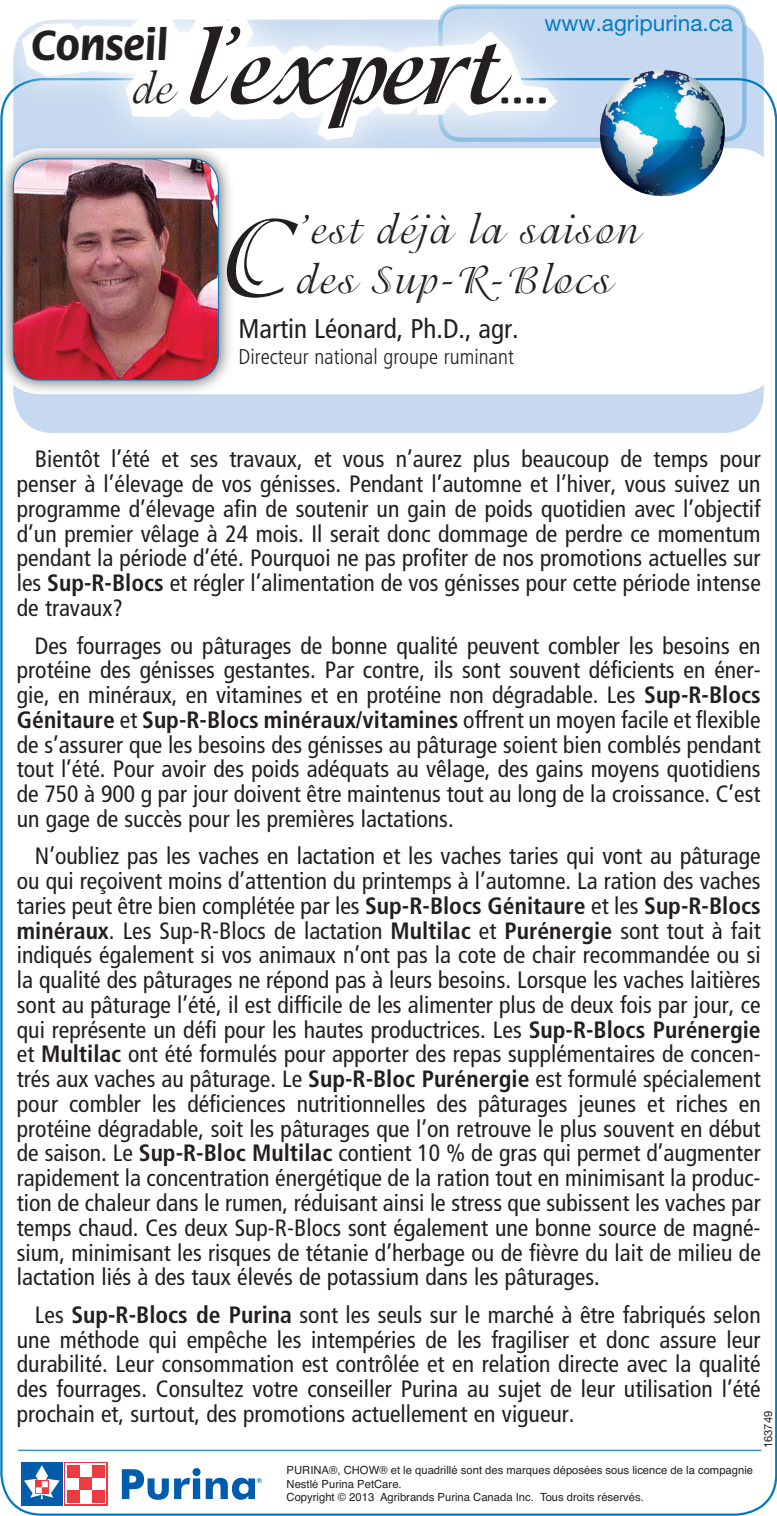
<style>
.page{position:relative;width:777px;height:1516px;background:#fff}
.page>*{position:absolute;margin:0;border:0;box-sizing:border-box;transform-origin:0 0}
.t1{font:121.05px "Isadora Std";color:#231f20}
.t2{font:700 105.08px "Isadora Std";color:#231f20}
.t3{font:700 45px "Flora Std";color:#231f20}
.t4{font:45px "Isadora Std";color:#231f20}
.t5{font:41.62px/49.9px "Isadora Std";letter-spacing:.05em;color:#231f20}
.t6{font:condensed 27px "Frutiger LT Std";color:#231f20}
.t7{font:condensed 23.62px/24.8px "Frutiger LT Std";color:#231f20;text-align:justify}
.t8{font:22.5px "Helvetica Neue LT Std";color:#007bc3}
.t9{font:300 condensed 21.38px "Frutiger LT Std";color:#231f20}
.t10{font:11.25px/13.5px "Helvetica";color:#231f20}
.t11{font:11.25px "Helvetica Neue LT Std";color:#231f20}
.s1{font-size:44.1px}
.s2{font-weight:700}
</style>
<div class="page">
<div style="left:13px;top:20px;width:750px;height:413px;background:#c6d9f0;border-radius:40px"></div>
<div style="left:0;top:148px;width:776px;height:246px;background:#fff;border-radius:40px"></div>
<div style="left:440px;top:7px;width:304px;height:133px;background:#c6d9f0;border-radius:20px"></div>
<div style="left:438px;top:4px;width:308px;height:138px;border:4px solid #007bc3;border-radius:20px"></div>
<hr style="left:18px;top:1450px;width:743px;height:1px;background:#007bc3">
<svg style="left:122px;top:1468px;width:140px;height:32px"></svg>
<div style="left:19px;top:1460px;width:90px;height:47px;background:linear-gradient(to bottom,#fff,#fff)"></div>
<div style="left:21px;top:1462px;width:42px;height:43px;background:#015dab"></div>
<div style="left:64px;top:1462px;width:44px;height:43px;background:linear-gradient(to bottom,#ee3a41,#ee3a41)"></div>
<div style="left:66px;top:1463px;width:40px;height:41px;background:#fff"></div>
<div style="left:67px;top:1465px;width:13px;height:12px;background:#ee3a41"></div>
<div style="left:92px;top:1465px;width:12px;height:12px;background:#ee3a41"></div>
<div style="left:80px;top:1477px;width:12px;height:13px;background:#ee3a41"></div>
<div style="left:67px;top:1490px;width:13px;height:12px;background:#ee3a41"></div>
<div style="left:92px;top:1490px;width:12px;height:12px;background:#ee3a41"></div>
<svg style="left:24px;top:1465px;width:36px;height:34px"></svg>
<div style="left:0;top:143px;width:234px;height:253px;background:#231f20;opacity:.75"></div>
<img style="left:13px;top:176px;width:205px;height:204px">
<div style="left:13px;top:158px;width:206px;height:223px;border:1px solid #007bc3;border-radius:27px"></div>
<svg style="left:0;top:4px;width:590px;height:172px"></svg>
<svg style="left:19px;top:14px;width:541px;height:128px"></svg>
<img style="left:592px;top:70px;width:141px;height:127px">
<h3 class="t3" style="left:31px;top:21px;width:138px">Conseil</h3>
<h3 class="t4" style="left:133px;top:64px;width:42px">de</h3>
<p class="t8" style="left:544px;top:10px;width:190px">www.agripurina.ca</p>
<h2 class="t2" style="left:187px;top:9px;width:313px">l<sup>’</sup>expert</h2>
<h3 class="t3" style="left:499px;top:64px;width:52px">....</h3>
<h1 class="t1" style="left:221px;top:191px;width:71px">C</h1>
<h3 class="t5" style="left:297px;top:205px;width:344px"><span class="s1">’</span>est déjà la saison des Sup-R-Blocs</h3>
<p class="t6" style="left:238px;top:313px;width:281px">Martin Léonard, Ph.D., agr.</p>
<p class="t9" style="left:238px;top:345px;width:277px">Directeur national groupe ruminant</p>
<p class="t7" style="left:17px;top:447px;width:745px;text-indent:18px">Bientôt l’été et ses travaux, et vous n’aurez plus beaucoup de temps pour penser à l’élevage de vos génisses. Pendant l’automne et l’hiver, vous suivez un programme d’élevage afin de soutenir un gain de poids quotidien avec l’objectif d’un premier vêlage à 24 mois. Il serait donc dommage de perdre ce momentum pendant la période d’été. Pourquoi ne pas profiter de nos promotions actuelles sur les <span class="s2">Sup-R-Blocs</span> et régler l’alimentation de vos génisses pour cette période intense de travaux?</p>
<p class="t7" style="left:17px;top:633px;width:745px;text-indent:18px">Des fourrages ou pâturages de bonne qualité peuvent combler les besoins en protéine des génisses gestantes. Par contre, ils sont souvent déficients en éner&shy;gie, en minéraux, en vitamines et en protéine non dégradable. Les <span class="s2">Sup-R-Blocs Génitaure</span> et <span class="s2">Sup-R-Blocs minéraux/vitamines</span> offrent un moyen facile et flexible de s’assurer que les besoins des génisses au pâturage soient bien comblés pendant tout l’été. Pour avoir des poids adéquats au vêlage, des gains moyens quotidiens de 750 à 900 g par jour doivent être maintenus tout au long de la croissance. C’est un gage de succès pour les premières lactations.</p>
<p class="t7" style="left:17px;top:844px;width:745px;text-indent:18px">N’oubliez pas les vaches en lactation et les vaches taries qui vont au pâturage ou qui reçoivent moins d’attention du printemps à l’automne. La ration des vaches taries peut être bien complétée par les <span class="s2">Sup-R-Blocs Génitaure</span> et les <span class="s2">Sup-R-Blocs minéraux</span>. Les Sup-R-Blocs de lactation <span class="s2">Multilac</span> et <span class="s2">Purénergie</span> sont tout à fait indiqués également si vos animaux n’ont pas la cote de chair recommandée ou si la qualité des pâturages ne répond pas à leurs besoins. Lorsque les vaches laitières sont au pâturage l’été, il est difficile de les alimenter plus de deux fois par jour, ce qui représente un défi pour les hautes productrices. Les <span class="s2">Sup-R-Blocs Purénergie </span>et <span class="s2">Multilac</span> ont été formulés pour apporter des repas supplémentaires de concen&shy;trés aux vaches au pâturage. Le <span class="s2">Sup-R-Bloc Purénergie</span> est formulé spécialement pour combler les déficiences nutritionnelles des pâturages jeunes et riches en protéine dégradable, soit les pâturages que l’on retrouve le plus souvent en début de saison. Le <span class="s2">Sup-R-Bloc Multilac</span> contient 10 % de gras qui permet d’augmenter rapidement la concentration énergétique de la ration tout en minimisant la produc&shy;tion de chaleur dans le rumen, réduisant ainsi le stress que subissent les vaches par temps chaud. Ces deux Sup-R-Blocs sont également une bonne source de magné&shy;sium, minimisant les risques de tétanie d’herbage ou de fièvre du lait de milieu de lactation liés à des taux élevés de potassium dans les pâturages.</p>
<p class="t7" style="left:17px;top:1302px;width:745px;text-indent:18px">Les <span class="s2">Sup-R-Blocs de Purina</span> sont les seuls sur le marché à être fabriqués selon une méthode qui empêche les intempéries de les fragiliser et donc assure leur durabilité. Leur consommation est contrôlée et en relation directe avec la qualité des fourrages. Consultez votre conseiller Purina au sujet de leur utilisation l’été prochain et, surtout, des promotions actuellement en vigueur.</p>
<p class="t11" style="left:761px;top:1448px;width:39px;rotate:-90deg">163749</p>
<p class="t10" style="left:286px;top:1464px;width:468px">PURINA®, CHOW® et le quadrillé sont des marques déposées sous licence de la compagnie<br>Nestlé Purina PetCare.<br>Copyright © 2013 Agribrands Purina Canada Inc. Tous droits réservés.</p>
</div>
